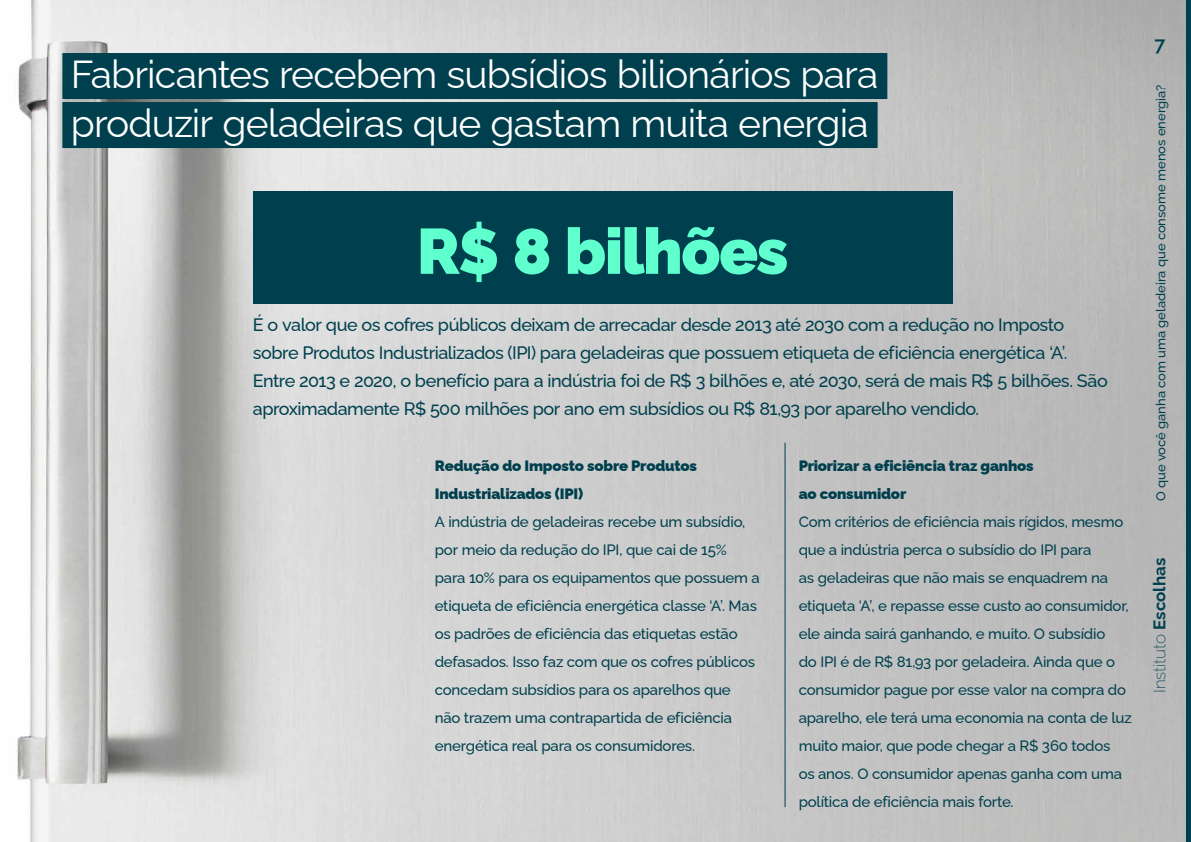
<style>
.page{position:relative;width:1191px;height:842px;background:#fff}
.page>*{position:absolute;margin:0;border:0;box-sizing:border-box;transform-origin:0 0}
.t1{font:900 64px "Raleway";letter-spacing:-.02em;color:#5fffce}
.t2{font:39px/49px "Raleway";letter-spacing:-.02em;color:#fff}
.t3{font:600 20px "Raleway";color:#00404e}
.t4{font:500 18px/28px "Raleway";letter-spacing:-.025em;color:#00404e}
.t5{font:200 17px "Raleway";letter-spacing:-.01em;color:#00404e}
.t6{font:500 15px/28px "Raleway";letter-spacing:-.015em;color:#00404e}
.t7{font:900 15px/28px "Raleway";letter-spacing:-.01em;color:#00404e}
.t8{font:500 13px "Raleway";letter-spacing:-.005em;color:#00404e}
.s1{font-weight:700}
</style>
<div class="page">
<img style="left:17px;top:0;width:1169px;height:842px">
<div style="left:1186px;top:0;width:5px;height:842px;background:#00404e"></div>
<div style="left:62px;top:53px;width:825px;height:46px;background:#00404e"></div>
<div style="left:62px;top:102px;width:815px;height:46px;background:#00404e"></div>
<div style="left:253px;top:191px;width:699px;height:112px;background:#00404e"></div>
<hr style="left:784px;top:443px;width:1px;height:364px;background:#00404e">
<h2 class="t2" style="left:71px;top:45px;width:809px">Fabricantes recebem subsídios bilionários para produzir geladeiras que gastam muita energia</h2>
<h1 class="t1" style="left:417px;top:200px;width:373px">R$ 8 bilhões</h1>
<p class="t4" style="left:253px;top:309px;width:856px">É o valor que os cofres públicos deixam de arrecadar desde 2013 até 2030 com a redução no Imposto sobre Produtos Industrializados (IPI) para geladeiras que possuem etiqueta de eficiência energética ‘A’.<br>Entre 2013 e 2020, o benefício para a indústria foi de R$ 3 bilhões e, até 2030, será de mais R$ 5 bilhões. São aproximadamente R$ 500 milhões por ano em subsídios ou R$ 81,93 por aparelho vendido.</p>
<p class="t7" style="left:435px;top:450px;width:264px">Redução do Imposto sobre Produtos<br>Industrializados (IPI)</p>
<p class="t6" style="left:435px;top:506px;width:326px">A indústria de geladeiras recebe um subsídio, por meio da redução do IPI, que cai de 15% para 10% para os equipamentos que possuem a etiqueta de eficiência energética classe ‘A’. Mas os padrões de eficiência das etiquetas estão defasados. Isso faz com que os cofres públicos concedam subsídios para os aparelhos que não trazem uma contrapartida de eficiência energética real para os consumidores.</p>
<p class="t7" style="left:798px;top:450px;width:236px">Priorizar a eficiência traz ganhos ao consumidor</p>
<p class="t6" style="left:798px;top:506px;width:334px">Com critérios de eficiência mais rígidos, mesmo que a indústria perca o subsídio do IPI para<br>as geladeiras que não mais se enquadrem na etiqueta ‘A’, e repasse esse custo ao consumidor, ele ainda sairá ganhando, e muito. O subsídio<br>do IPI é de R$ 81,93 por geladeira. Ainda que o consumidor pague por esse valor na compra do aparelho, ele terá uma economia na conta de luz muito maior, que pode chegar a R$ 360 todos<br>os anos. O consumidor apenas ganha com uma política de eficiência mais forte.</p>
<h3 class="t3" style="left:1154px;top:28px;width:12px">7</h3>
<p class="t8" style="left:1150px;top:501px;width:418px;rotate:-90deg">O que você ganha com uma geladeira que consome menos energia?</p>
<p class="t5" style="left:1145px;top:693px;width:137px;rotate:-90deg">Instituto <span class="s1">Escolhas</span></p>
</div>
